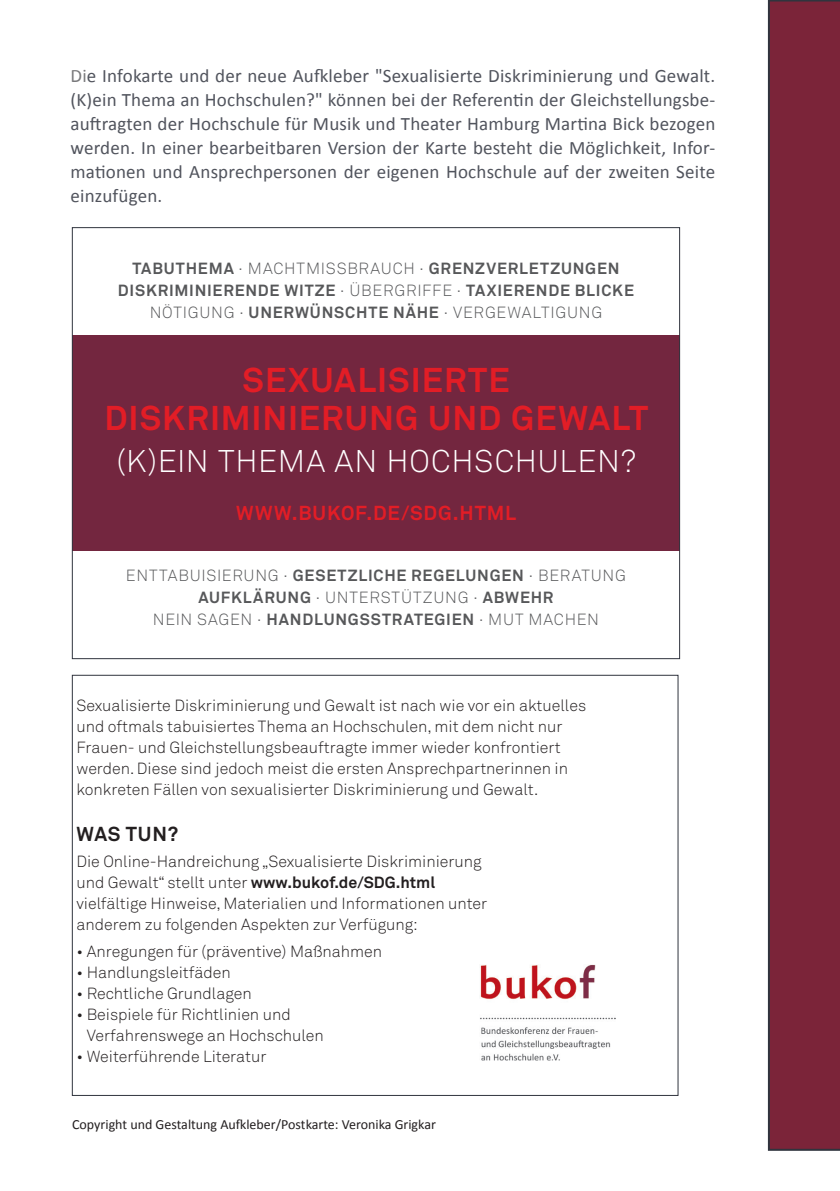
<style>
.page{position:relative;width:840px;height:1191px;background:#fff}
.page>*{position:absolute;margin:0;border:0;box-sizing:border-box;transform-origin:0 0}
.t1{font:700 34px/38px "Akkurat";letter-spacing:.03em;color:#e21d26;text-align:center}
.t2{font:300 31px "Akkurat";letter-spacing:.025em;color:#fff}
.t3{font:700 20px "Akkurat";letter-spacing:.045em;color:#e21d26}
.t4{font:700 20px "Akkurat";letter-spacing:.035em;color:#231f20}
.t5{font:19px/24px "Calibri";letter-spacing:.01em;color:#51545d;text-align:justify}
.t6{font:300 16px/21px "Akkurat";color:#231f20}
.t7{font:700 16px/22px "Akkurat";letter-spacing:.05em;color:#57585a;text-align:center}
.t8{font:300 16px/22px "Akkurat";letter-spacing:.04em;color:#57585a;text-align:center}
.t9{font:14px "Calibri";color:#231f20}
.s1{color:#79797b}
.s2{font-weight:300}
.s3{font-weight:700}
</style>
<div class="page">
<div style="left:767px;top:0;width:72px;height:1150px;background:#7b2439"></div>
<div style="left:72px;top:335px;width:607px;height:216px;background:#73263f"></div>
<img style="left:480px;top:964px;width:135px;height:97px">
<p class="t5" style="left:70px;top:64px;width:646px"><span class="s1">Di</span>e Infokarte und der neue Aufkleber "Sexualisierte Diskriminierung und Gewalt. (K)ein Thema an Hochschulen?" können bei der Referentin der Gleichstellungsbe&shy;auftragten der Hochschule für Musik und Theater Hamburg Martina Bick bezogen werden. In einer bearbeitbaren Version der Karte besteht die Möglichkeit, Infor&shy;mationen und Ansprechpersonen der eigenen Hochschule auf der zweiten Seite einzufügen.</p>
<p class="t7" style="left:118px;top:257px;width:517px">TABUTHEMA <span class="s2">· MACHTMISSBRAUCH ·</span> GRENZVERLETZUNGEN<br>DISKRIMINIERENDE WITZE <span class="s2">· ÜBERGRIFFE ·</span> TAXIERENDE BLICKE<br><span class="s2">NÖTIGUNG ·</span> UNERWÜNSCHTE NÄHE <span class="s2">· VERGEWALTIGUNG</span></p>
<p class="t1" style="left:104px;top:361px;width:545px">SEXUALISIERTE<br>DISKRIMINIERUNG UND GEWALT</p>
<p class="t2" style="left:116px;top:443px;width:520px">(K)EIN THEMA AN HOCHSCHULEN?</p>
<p class="t3" style="left:236px;top:500px;width:281px">WWW.BUKOF.DE/SDG.HTML</p>
<p class="t8" style="left:126px;top:564px;width:501px">ENTTABUISIERUNG · <span class="s3">GESETZLICHE REGELUNGEN</span> · BERATUNG<br><span class="s3">AUFKLÄRUNG</span> · UNTERSTÜTZUNG · <span class="s3">ABWEHR<br></span>NEIN SAGEN · <span class="s3">HANDLUNGSSTRATEGIEN</span> · MUT MACHEN</p>
<p class="t6" style="left:76px;top:695px;width:511px">Sexualisierte Diskriminierung und Gewalt ist nach wie vor ein aktuelles und oftmals tabuisiertes Thema an Hochschulen, mit dem nicht nur Frauen- und Gleichstellungsbeauftragte immer wieder konfrontiert werden. Diese sind jedoch meist die ersten Ansprechpartnerinnen in konkreten Fällen von sexualisierter Diskriminierung und Gewalt.</p>
<p class="t4" style="left:76px;top:821px;width:103px">WAS TUN?</p>
<p class="t6" style="left:76px;top:851px;width:412px">Die Online-Handreichung „Sexualisierte Diskriminierung und Gewalt“ stellt unter <span class="s3">www.bukof.de/SDG.html </span>vielfältige Hinweise, Materialien und Informationen unter anderem zu folgenden Aspekten zur Verfügung:</p>
<p class="t6" style="left:76px;top:940px;width:307px">• Anregungen für (präventive) Maßnahmen</p>
<p class="t6" style="left:76px;top:961px;width:156px">• Handlungsleitfäden</p>
<p class="t6" style="left:76px;top:982px;width:177px">• Rechtliche Grundlagen</p>
<p class="t6" style="left:87px;top:1003px;width:238px;text-indent:-10px">• Beispiele für Richtlinien und<br>Verfahrenswege an Hochschulen</p>
<p class="t6" style="left:76px;top:1045px;width:191px">• Weiterführende Literatur</p>
<p class="t9" style="left:72px;top:1116px;width:365px">Copyright und Gestaltung Aufkleber/Postkarte: Veronika Grigkar</p>
</div>
